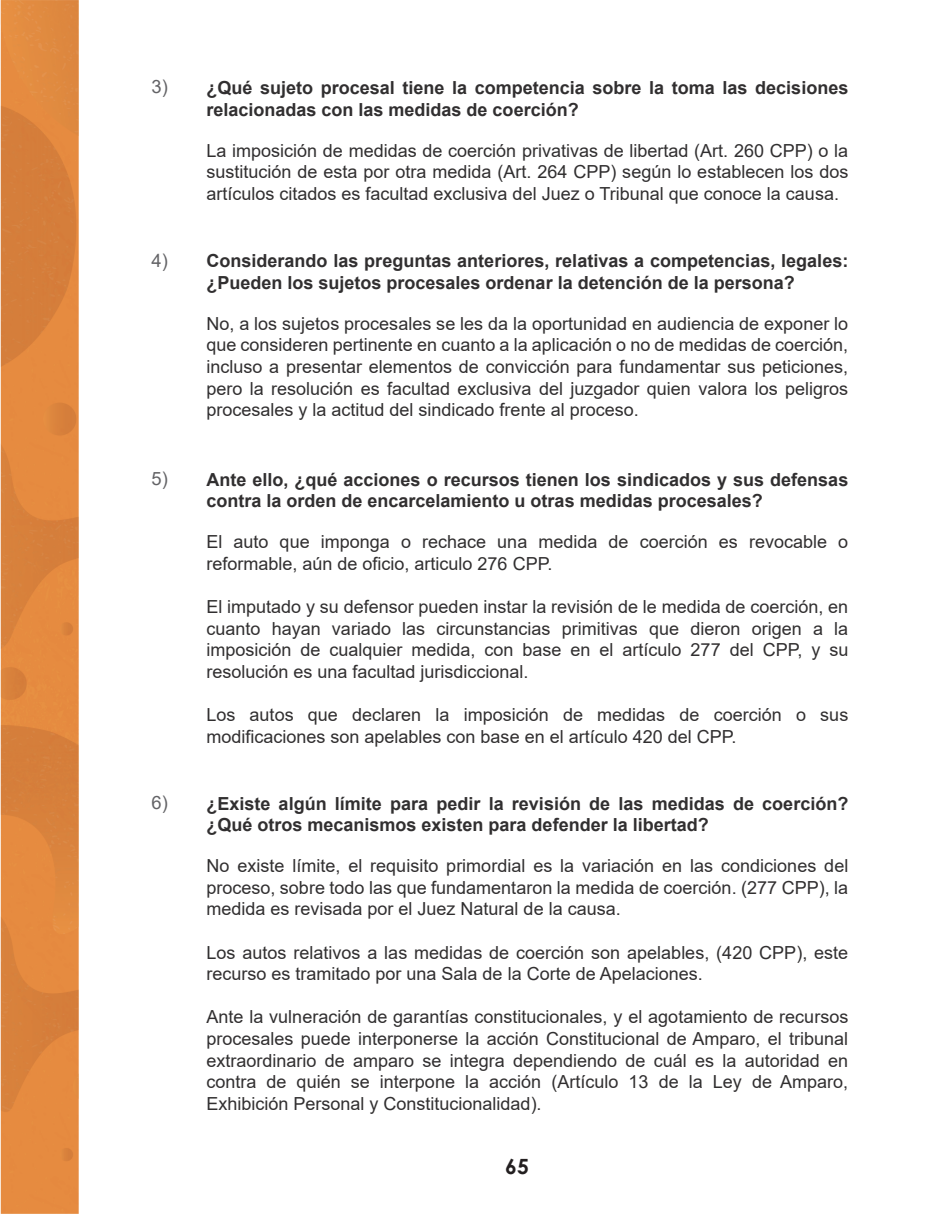
<style>
.page{position:relative;width:944px;height:1214px;background:#fff}
.page>*{position:absolute;margin:0;border:0;box-sizing:border-box;transform-origin:0 0}
.t1{font:700 21px "Century Gothic";color:#231f20}
.t2{font:18.3px "Arial";color:#636366}
.t3{font:18px/21.6px "Arial";color:#312f30;text-align:justify}
.t4{font:700 18px/21.6px "Arial";color:#312f30}
</style>
<div class="page">
<img style="left:0;top:0;width:78px;height:1214px">
<p class="t2" style="left:151px;top:74px;width:18px">3)</p>
<p class="t4" style="left:206px;top:77px;width:643px">¿Qué sujeto procesal tiene la competencia sobre la toma las decisiones relacionadas con las medidas de coerción?</p>
<p class="t3" style="left:206px;top:140px;width:643px">La imposición de medidas de coerción privativas de libertad (Art. 260 CPP) o la sustitución de esta por otra medida (Art. 264 CPP) según lo establecen los dos artículos citados es facultad exclusiva del Juez o Tribunal que conoce la causa.</p>
<p class="t2" style="left:151px;top:247px;width:18px">4)</p>
<p class="t4" style="left:206px;top:250px;width:643px">Considerando las preguntas anteriores, relativas a competencias, legales: ¿Pueden los sujetos procesales ordenar la detención de la persona?</p>
<p class="t3" style="left:206px;top:312px;width:643px">No, a los sujetos procesales se les da la oportunidad en audiencia de exponer lo que consideren pertinente en cuanto a la aplicación o no de medidas de coerción, incluso a presentar elementos de convicción para fundamentar sus peticiones, pero la resolución es facultad exclusiva del juzgador quien valora los peligros procesales y la actitud del sindicado frente al proceso.</p>
<p class="t2" style="left:151px;top:466px;width:18px">5)</p>
<p class="t4" style="left:206px;top:468px;width:643px">Ante ello, ¿qué acciones o recursos tienen los sindicados y sus defensas contra la orden de encarcelamiento u otras medidas procesales?</p>
<p class="t3" style="left:206px;top:531px;width:643px">El auto que imponga o rechace una medida de coerción es revocable o reformable, aún de oficio, articulo 276 CPP.</p>
<p class="t3" style="left:206px;top:595px;width:643px">El imputado y su defensor pueden instar la revisión de le medida de coerción, en cuanto hayan variado las circunstancias primitivas que dieron origen a la imposición de cualquier medida, con base en el artículo 277 del CPP, y su resolución es una facultad jurisdiccional.</p>
<p class="t3" style="left:206px;top:703px;width:643px">Los autos que declaren la imposición de medidas de coerción o sus modificaciones son apelables con base en el artículo 420 del CPP.</p>
<p class="t2" style="left:151px;top:790px;width:18px">6)</p>
<p class="t4" style="left:206px;top:792px;width:643px">¿Existe algún límite para pedir la revisión de las medidas de coerción? ¿Qué otros mecanismos existen para defender la libertad?</p>
<p class="t3" style="left:206px;top:855px;width:643px">No existe límite, el requisito primordial es la variación en las condiciones del proceso, sobre todo las que fundamentaron la medida de coerción. (277 CPP), la medida es revisada por el Juez Natural de la causa.</p>
<p class="t3" style="left:206px;top:941px;width:643px">Los autos relativos a las medidas de coerción son apelables, (420 CPP), este recurso es tramitado por una Sala de la Corte de Apelaciones.</p>
<p class="t3" style="left:206px;top:1006px;width:643px">Ante la vulneración de garantías constitucionales, y el agotamiento de recursos procesales puede interponerse la acción Constitucional de Amparo, el tribunal extraordinario de amparo se integra dependiendo de cuál es la autoridad en contra de quién se interpone la acción (Artículo 13 de la Ley de Amparo, Exhibición Personal y Constitucionalidad).</p>
<p class="t1" style="left:505px;top:1150px;width:25px">65</p>
</div>
